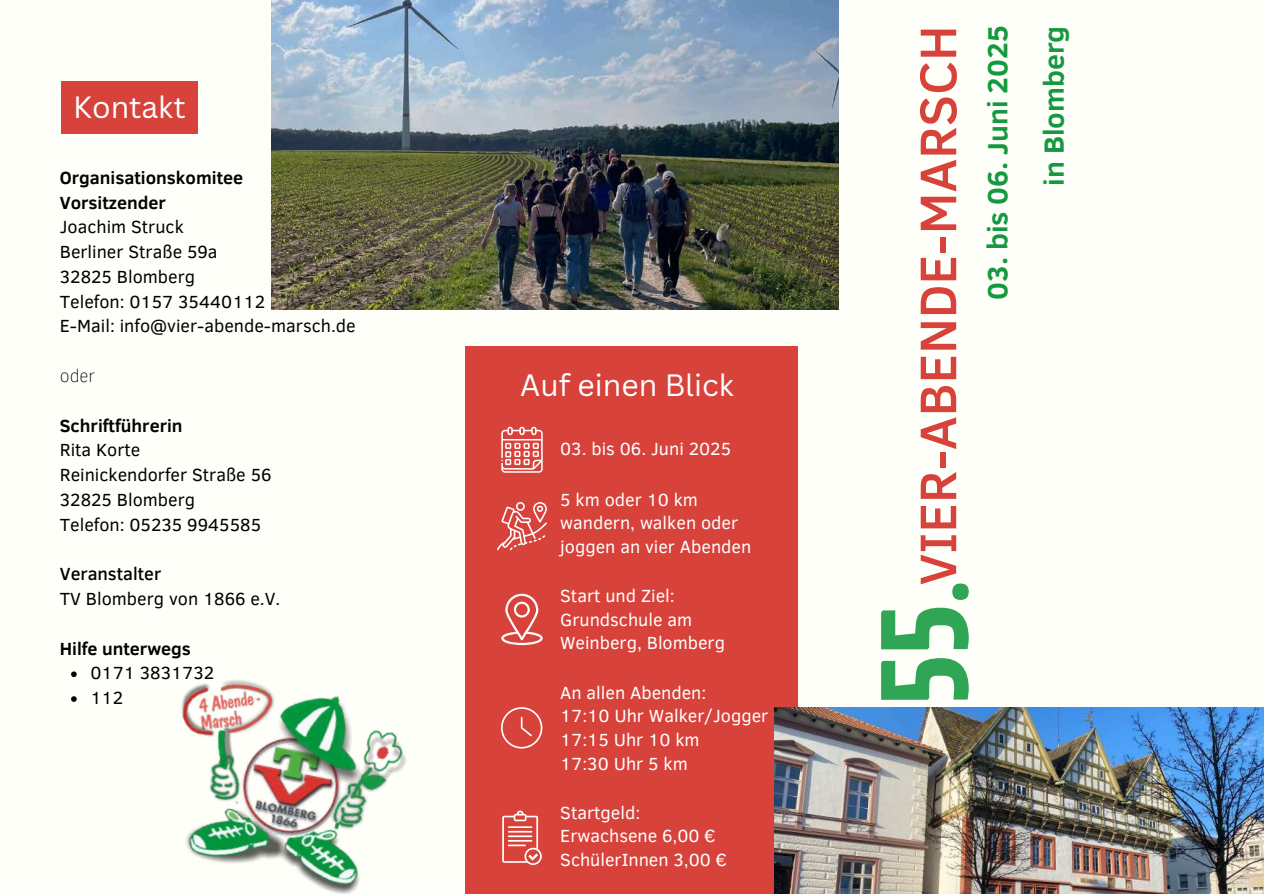
<style>
.page{position:relative;width:1264px;height:894px;background:#fff}
.page>*{position:absolute;margin:0;border:0;box-sizing:border-box;transform-origin:0 0}
.t1{font:500 52.5px "Clear Sans";color:#d7423a}
.t2{font:30px "Canva Sans";color:#fff}
.t3{font:700 28.5px/56.2px "Clear Sans";color:#159940;text-align:right}
.t4{font:18px/23.7px "Clear Sans";color:#fff}
.t5{font:18px/24.8px "Clear Sans";color:#000}
.t6{font:700 18px/24.8px "Clear Sans";color:#000}
.t7{font:500 18px "Clear Sans";color:#000}
.t8{font:100 18px "Clear Sans";color:#000}
.s1{font-family:"Chau Philomene One";font-weight:400;font-size:114px;color:#159940}
</style>
<div class="page">
<div style="left:0;top:0;width:1263px;height:893px;background:#fffffa"></div>
<img style="left:272px;top:0;width:566px;height:309px">
<img style="left:181px;top:680px;width:226px;height:213px">
<div style="left:465px;top:347px;width:332px;height:546px;background:#d7423a"></div>
<svg style="left:501px;top:426px;width:41px;height:46px;background:#e58580"></svg>
<svg style="left:501px;top:593px;width:41px;height:52px"></svg>
<svg style="left:501px;top:707px;width:41px;height:41px;background:#dc5d56"></svg>
<svg style="left:502px;top:810px;width:39px;height:54px;background:#e1746e"></svg>
<img style="left:774px;top:707px;width:489px;height:186px">
<svg style="left:497px;top:502px;width:49px;height:48px;background:#e06d67"></svg>
<svg style="left:71px;top:671px;width:6px;height:6px"></svg>
<svg style="left:71px;top:696px;width:6px;height:5px"></svg>
<div style="left:61px;top:81px;width:137px;height:52px;background:#d7423a"></div>
<div style="left:508px;top:358px;width:237px;height:52px;background:#d7423a"></div>
<h2 class="t2" style="left:73px;top:86px;width:114px">Kontakt</h2>
<p class="t6" style="left:60px;top:164px;width:185px">Organisationskomitee<br>Vorsitzender</p>
<p class="t5" style="left:60px;top:214px;width:297px">Joachim Struck<br>Berliner Straße 59a<br>32825 Blomberg<br>Telefon: 0157 35440112<br>E-Mail: info@vier-abende-marsch.de</p>
<p class="t8" style="left:60px;top:362px;width:37px">oder</p>
<p class="t6" style="left:60px;top:412px;width:124px">Schriftführerin</p>
<p class="t5" style="left:60px;top:436px;width:213px">Rita Korte<br>Reinickendorfer Straße 56<br>32825 Blomberg<br>Telefon: 05235 9945585</p>
<p class="t7" style="left:60px;top:560px;width:103px">Veranstalter</p>
<p class="t5" style="left:60px;top:585px;width:222px">TV Blomberg von 1866 e.V.</p>
<p class="t6" style="left:60px;top:634px;width:132px">Hilfe unterwegs</p>
<p class="t5" style="left:90px;top:659px;width:125px">0171 3831732<br>112</p>
<h2 class="t2" style="left:520px;top:363px;width:215px">Auf einen Blick</h2>
<p class="t4" style="left:560px;top:436px;width:172px">03. bis 06. Juni 2025</p>
<p class="t4" style="left:560px;top:486px;width:192px">5 km oder 10 km wandern, walken oder joggen an vier Abenden</p>
<p class="t4" style="left:560px;top:582px;width:166px">Start und Ziel:<br>Grundschule am<br>Weinberg, Blomberg</p>
<p class="t4" style="left:560px;top:679px;width:210px">An allen Abenden:<br>17:10 Uhr Walker/Jogger<br>17:15 Uhr 10 km<br>17:30 Uhr 5 km</p>
<p class="t4" style="left:560px;top:799px;width:168px">Startgeld:<br>Erwachsene 6,00 €<br>SchülerInnen 3,00 €</p>
<h1 class="t1" style="left:899px;top:704px;width:680px;rotate:-90deg"><span class="s1">55.</span>VIER-ABENDE-MARSCH</h1>
<h3 class="t3" style="left:967px;top:300px;width:276px;rotate:-90deg">03. bis 06. Juni 2025 in Blomberg</h3>
</div>
